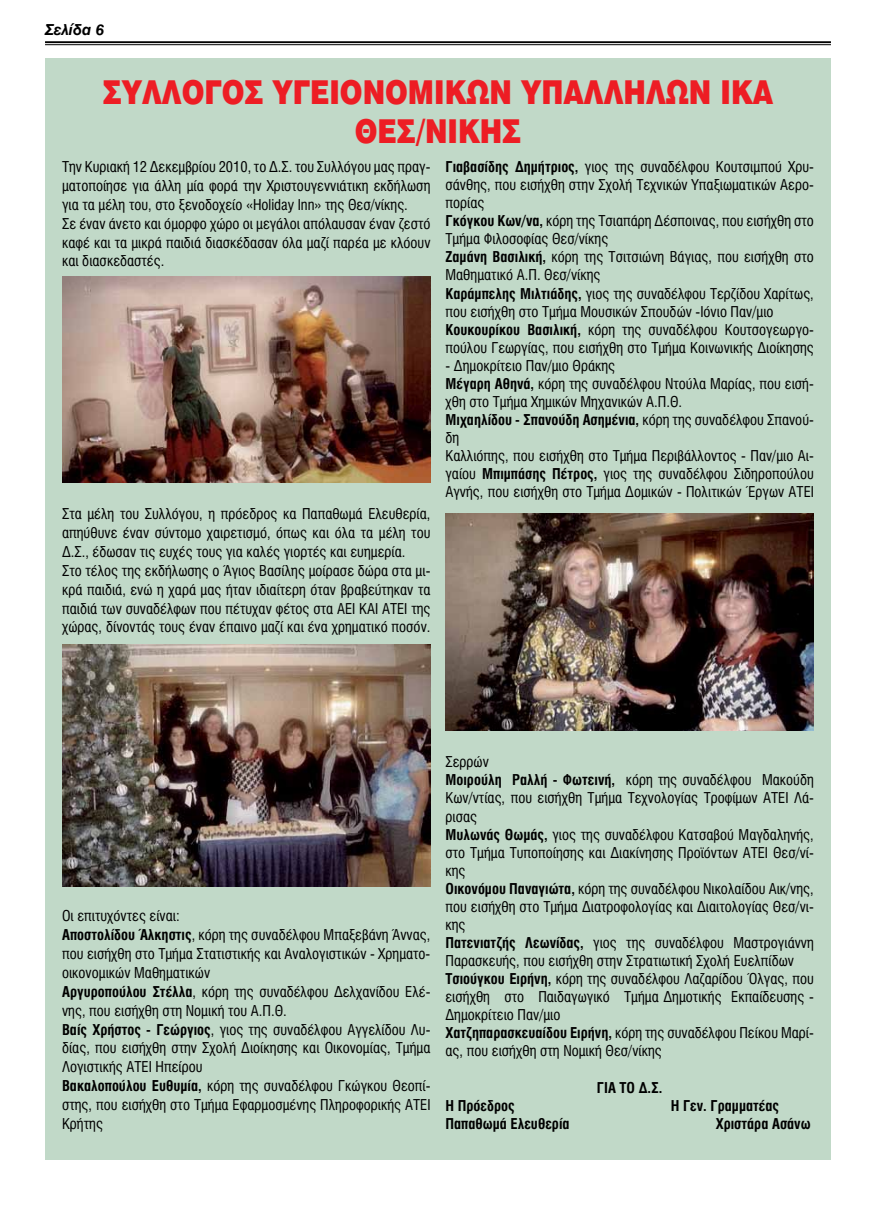
<style>
.page{position:relative;width:876px;height:1205px;background:#fff}
.page>*{position:absolute;margin:0;border:0;box-sizing:border-box;transform-origin:0 0}
.t1{font:900 32.5px/39px "UB Helvetica";color:#ed1d24;text-align:center;scale:.84 1}
.t2{font:15px/18px "UB Helvetica Cond";color:#000}
.t3{font:15px "UB Helvetica Cond Bold";color:#000}
.t4{font:italic 15px "UB Helvetica Bold";color:#000}
.s1{font-family:"UB Helvetica Cond Bold"}
.s2{font-family:"UB Helvetica Cond"}
</style>
<div class="page">
<hr style="left:45px;top:41px;width:785px;height:2px;background:#000">
<hr style="left:45px;top:44px;width:785px;height:1px;background:#000">
<div style="left:45px;top:58px;width:785px;height:1102px;background:#c1d9c8"></div>
<img style="left:62px;top:644px;width:368px;height:242px">
<img style="left:62px;top:276px;width:368px;height:206px">
<img style="left:445px;top:514px;width:368px;height:216px">
<p class="t4" style="left:45px;top:20px;width:61px">Σελίδα 6</p>
<h1 class="t1" style="left:103px;top:72px;width:799px">ΣΥΛΛΟΓΟΣ ΥΓΕΙΟΝΟΜΙΚΩΝ ΥΠΑΛΛΗΛΩΝ ΙΚΑ<br>ΘΕΣ/ΝΙΚΗΣ</h1>
<p class="t2" style="left:62px;top:157px;width:370px;line-height:18.9px">Την Κυριακή 12 Δεκεμβρίου 2010, το Δ.Σ. του Συλλόγου μας πραγ&shy;ματοποίησε για άλλη μία φορά την Χριστουγεννιάτικη εκδήλωση για τα μέλη του, στο ξενοδοχείο «Holiday Inn» της Θεσ/νίκης.<br>Σε έναν άνετο και όμορφο χώρο οι μεγάλοι απόλαυσαν έναν ζεστό καφέ και τα μικρά παιδιά διασκέδασαν όλα μαζί παρέα με κλόουν και διασκεδαστές.</p>
<p class="t2" style="left:62px;top:504px;width:370px;line-height:18.9px">Στα μέλη του Συλλόγου, η πρόεδρος κα Παπαθωμά Ελευθερία, απηύθυνε έναν σύντομο χαιρετισμό, όπως και όλα τα μέλη του Δ.Σ., έδωσαν τις ευχές τους για καλές γιορτές και ευημερία.<br>Στο τέλος της εκδήλωσης ο Άγιος Βασίλης μοίρασε δώρα στα μι&shy;κρά παιδιά, ενώ η χαρά μας ήταν ιδιαίτερη όταν βραβεύτηκαν τα παιδιά των συναδέλφων που πέτυχαν φέτος στα ΑΕΙ ΚΑΙ ΑΤΕΙ της χώρας, δίνοντάς τους έναν έπαινο μαζί και ένα χρηματικό ποσόν.</p>
<p class="t2" style="left:445px;top:158px;width:370px"><span class="s1">Γιαβασίδης Δημήτριος,</span> γιος της συναδέλφου Κουτσιμπού Χρυ&shy;σάνθης, που εισήχθη στην Σχολή Τεχνικών Υπαξιωματικών Αερο&shy;πορίας<br><span class="s1">Γκόγκου Κων/να,</span> κόρη της Τσιαπάρη Δέσποινας, που εισήχθη στο Τμήμα Φιλοσοφίας Θεσ/νίκης<br><span class="s1">Ζαμάνη Βασιλική,</span> κόρη της Τσιτσιώνη Βάγιας, που εισήχθη στο Μαθηματικό Α.Π. Θεσ/νίκης<br><span class="s1">Καράμπελης Μιλτιάδης,</span> γιος της συναδέλφου Τερζίδου Χαρίτως, που εισήχθη στο Τμήμα Μουσικών Σπουδών -Ιόνιο Παν/μιο <span class="s1">Κουκουρίκου Βασιλική,</span> κόρη της συναδέλφου Κουτσογεωργο&shy;πούλου Γεωργίας, που εισήχθη στο Τμήμα Κοινωνικής Διοίκησης</p>
<p class="t2" style="left:445px;top:356px;width:370px">- Δημοκρίτειο Παν/μιο Θράκης<br><span class="s1">Μέγαρη Αθηνά,</span> κόρη της συναδέλφου Ντούλα Μαρίας, που εισή&shy;χθη στο Τμήμα Χημικών Μηχανικών Α.Π.Θ.</p>
<p class="t3" style="left:445px;top:411px;width:370px">Μιχαηλίδου - Σπανούδη Ασημένια, <span class="s2">κόρη της συναδέλφου Σπανού-</span></p>
<p class="t2" style="left:445px;top:429px;width:370px">δη<br>Καλλιόπης, που εισήχθη στο Τμήμα Περιβάλλοντος - Παν/μιο Αι&shy;γαίου <span class="s1">Μπιμπάσης Πέτρος,</span> γιος της συναδέλφου Σιδηροπούλου Αγνής, που εισήχθη στο Τμήμα Δομικών - Πολιτικών Έργων ΑΤΕΙ</p>
<p class="t2" style="left:62px;top:906px;width:370px;line-height:18.9px">Οι επιτυχόντες είναι:<br><span class="s1">Αποστολίδου Άλκηστις</span>, κόρη της συναδέλφου Μπαξεβάνη Άννας, που εισήχθη στο Τμήμα Στατιστικής και Αναλογιστικών - Χρηματο&shy;οικονομικών Μαθηματικών<br><span class="s1">Αργυροπούλου Στέλλα</span>, κόρη της συναδέλφου Δελχανίδου Ελέ&shy;νης, που εισήχθη στη Νομική του Α.Π.Θ.<br><span class="s1">Βαίς Χρήστος - Γεώργιος</span>, γιος της συναδέλφου Αγγελίδου Λυ&shy;δίας, που εισήχθη στην Σχολή Διοίκησης και Οικονομίας, Τμήμα Λογιστικής ΑΤΕΙ Ηπείρου<br><span class="s1">Βακαλοπούλου Ευθυμία,</span> κόρη της συναδέλφου Γκώγκου Θεοπί&shy;στης, που εισήχθη στο Τμήμα Εφαρμοσμένης Πληροφορικής ΑΤΕΙ Κρήτης</p>
<p class="t2" style="left:445px;top:753px;width:370px">Σερρών<br><span class="s1">Μοιρούλη Ραλλή - Φωτεινή,</span> κόρη της συναδέλφου Μακούδη Κων/ντίας, που εισήχθη Τμήμα Τεχνολογίας Τροφίμων ΑΤΕΙ Λά&shy;ρισας<br><span class="s1">Μυλωνάς Θωμάς,</span> γιος της συναδέλφου Κατσαβού Μαγδαληνής, στο Τμήμα Τυποποίησης και Διακίνησης Προϊόντων ΑΤΕΙ Θεσ/νί&shy;κης<br><span class="s1">Οικονόμου Παναγιώτα,</span> κόρη της συναδέλφου Νικολαίδου Αικ/νης, που εισήχθη στο Τμήμα Διατροφολογίας και Διαιτολογίας Θεσ/νι&shy;κης<br><span class="s1">Πατενιατζής Λεωνίδας,</span> γιος της συναδέλφου Μαστρογιάννη Παρασκευής, που εισήχθη στην Στρατιωτική Σχολή Ευελπίδων <span class="s1">Τσιούγκου Ειρήνη,</span> κόρη της συναδέλφου Λαζαρίδου Όλγας, που εισήχθη στο Παιδαγωγικό Τμήμα Δημοτικής Εκπαίδευσης - Δημοκρίτειο Παν/μιο<br><span class="s1">Χατζηπαρασκευαίδου Ειρήνη,</span> κόρη της συναδέλφου Πείκου Μαρί&shy;ας, που εισήχθη στη Νομική Θεσ/νίκης</p>
<p class="t3" style="left:596px;top:1078px;width:67px">ΓΙΑ ΤΟ Δ.Σ.</p>
<p class="t3" style="left:445px;top:1096px;width:71px">Η Πρόεδρος</p>
<p class="t3" style="left:670px;top:1096px;width:110px">Η Γεν. Γραμματέας</p>
<p class="t3" style="left:445px;top:1115px;width:126px">Παπαθωμά Ελευθερία</p>
<p class="t3" style="left:715px;top:1115px;width:96px">Χριστάρα Ασάνω</p>
</div>
